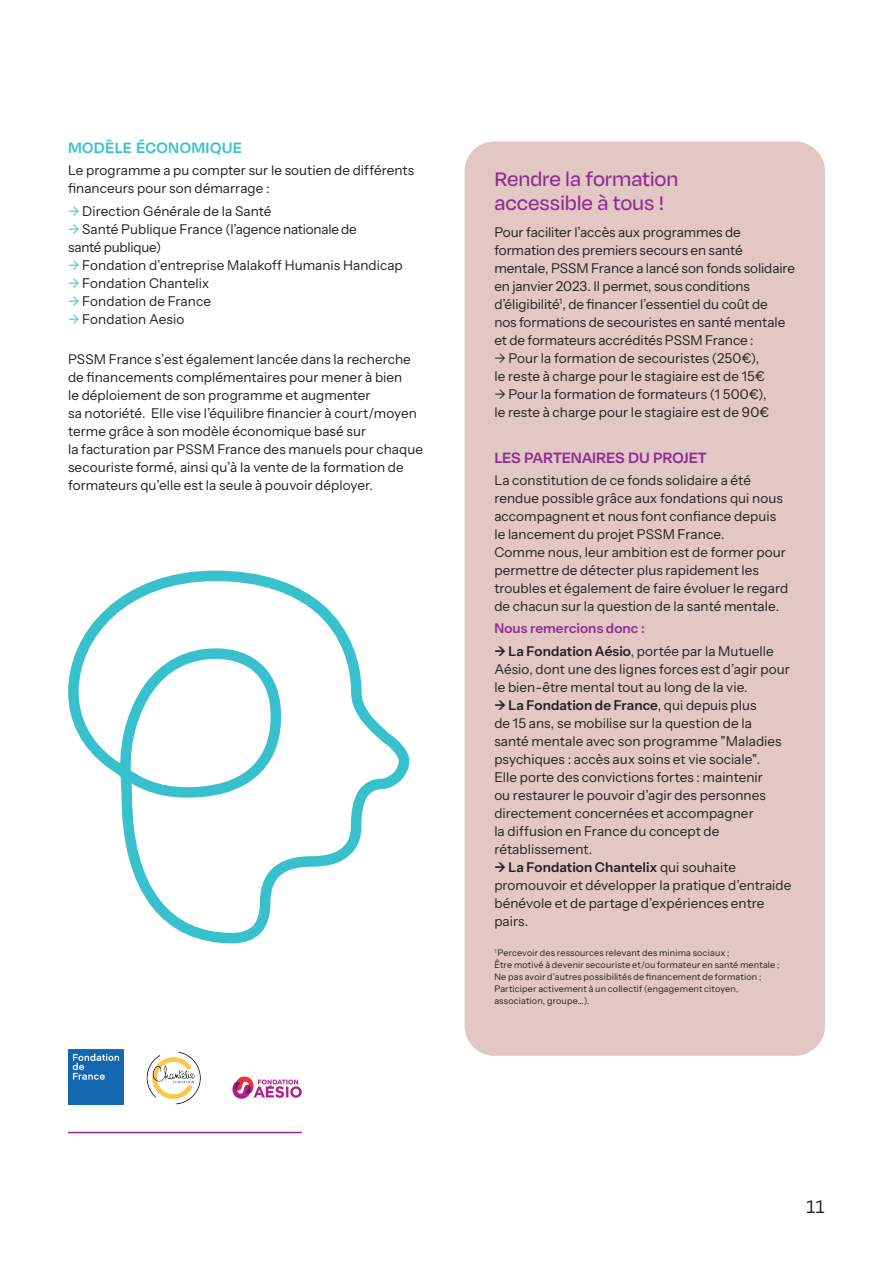
<style>
.page{position:relative;width:893px;height:1263px;background:#fff}
.page>*{position:absolute;margin:0;border:0;box-sizing:border-box;transform-origin:0 0}
.t1{font:500 22.5px/24px "Degular";letter-spacing:-.005em;color:#8d2e92}
.t2{font:21px "Degular";color:#231f20}
.t3{font:600 17.25px "Degular";letter-spacing:-.01em;color:#8d2e92}
.t4{font:600 17.25px "Degular";letter-spacing:.02em;color:#38c1cc}
.t5{font:13.5px/18px "Instrument Sans";letter-spacing:.005em;color:#231f20}
.t6{font:9px/12px "Instrument Sans";letter-spacing:.02em;color:#231f20}
.s1{color:#38c1cc}
.s2{font-weight:600;color:#8d2e92}
.s3{font-weight:600}
</style>
<div class="page">
<svg style="left:68px;top:570px;width:342px;height:374px"></svg>
<div style="left:465px;top:141px;width:360px;height:915px;background:#e3c7c5;border-radius:30px"></div>
<img style="left:68px;top:1049px;width:55px;height:56px">
<img style="left:146px;top:1051px;width:55px;height:54px">
<img style="left:233px;top:1077px;width:68px;height:22px">
<hr style="left:68px;top:1132px;width:234px;height:1px;background:#8d2e92">
<p class="t4" style="left:68px;top:137px;width:176px">MODÈLE ÉCONOMIQUE</p>
<p class="t5" style="left:68px;top:162px;width:348px">Le programme a pu compter sur le soutien de différents financeurs pour son démarrage :</p>
<p class="t5" style="left:68px;top:202px;width:336px"><span class="s1">-&gt;</span> Direction Générale de la Santé<br><span class="s1">-&gt;</span> Santé Publique France (l’agence nationale de<br>santé publique)<br><span class="s1">-&gt;</span> Fondation d’entreprise Malakoff Humanis Handicap <span class="s1">-&gt;</span> Fondation Chantelix<br><span class="s1">-&gt;</span> Fondation de France<br><span class="s1">-&gt;</span> Fondation Aesio</p>
<p class="t5" style="left:68px;top:350px;width:357px">PSSM France s’est également lancée dans la recherche de financements complémentaires pour mener à bien<br>le déploiement de son programme et augmenter<br>sa notoriété. Elle vise l’équilibre financier à court/moyen terme grâce à son modèle économique basé sur<br>la facturation par PSSM France des manuels pour chaque secouriste formé, ainsi qu’à la vente de la formation de formateurs qu’elle est la seule à pouvoir déployer.</p>
<h1 class="t1" style="left:494px;top:166px;width:186px">Rendre la formation accessible à tous !</h1>
<p class="t5" style="left:494px;top:223px;width:302px">Pour faciliter l’accès aux programmes de formation des premiers secours en santé mentale, PSSM France a lancé son fonds solidaire en janvier 2023. Il permet, sous conditions d’éligibilité<sup>1</sup>, de financer l’essentiel du coût de<br>nos formations de secouristes en santé mentale et de formateurs accrédités PSSM France :<br>-&gt; Pour la formation de secouristes (250€),<br>le reste à charge pour le stagiaire est de 15€<br>-&gt; Pour la formation de formateurs (1 500€),<br>le reste à charge pour le stagiaire est de 90€</p>
<p class="t3" style="left:494px;top:447px;width:214px">LES PARTENAIRES DU PROJET</p>
<p class="t5" style="left:494px;top:471px;width:295px">La constitution de ce fonds solidaire a été rendue possible grâce aux fondations qui nous accompagnent et nous font confiance depuis le lancement du projet PSSM France.<br>Comme nous, leur ambition est de former pour permettre de détecter plus rapidement les troubles et également de faire évoluer le regard de chacun sur la question de la santé mentale.</p>
<p class="t5" style="left:494px;top:618px;width:281px;line-height:22.2px"><span class="s2">Nous remercions donc :<br></span><span class="s3">-&gt; La Fondation Aésio</span>, portée par la Mutuelle</p>
<p class="t5" style="left:494px;top:660px;width:299px">Aésio, dont une des lignes forces est d’agir pour le bien-être mental tout au long de la vie.<br><span class="s3">-&gt; La Fondation de France</span>, qui depuis plus<br>de 15 ans, se mobilise sur la question de la<br>santé mentale avec son programme "Maladies psychiques : accès aux soins et vie sociale".<br>Elle porte des convictions fortes : maintenir<br>ou restaurer le pouvoir d’agir des personnes directement concernées et accompagner<br>la diffusion en France du concept de rétablissement.<br><span class="s3">-&gt; La Fondation Chantelix</span> qui souhaite promouvoir et développer la pratique d’entraide bénévole et de partage d’expériences entre pairs.</p>
<p class="t6" style="left:494px;top:946px;width:287px"><sup>1</sup> Percevoir des ressources relevant des minima sociaux ;<br>Être motivé à devenir secouriste et/ou formateur en santé mentale ; Ne pas avoir d’autres possibilités de financement de formation ; Participer activement à un collectif (engagement citoyen, association, groupe…).</p>
<h2 class="t2" style="left:806px;top:1193px;width:20px">11</h2>
</div>
